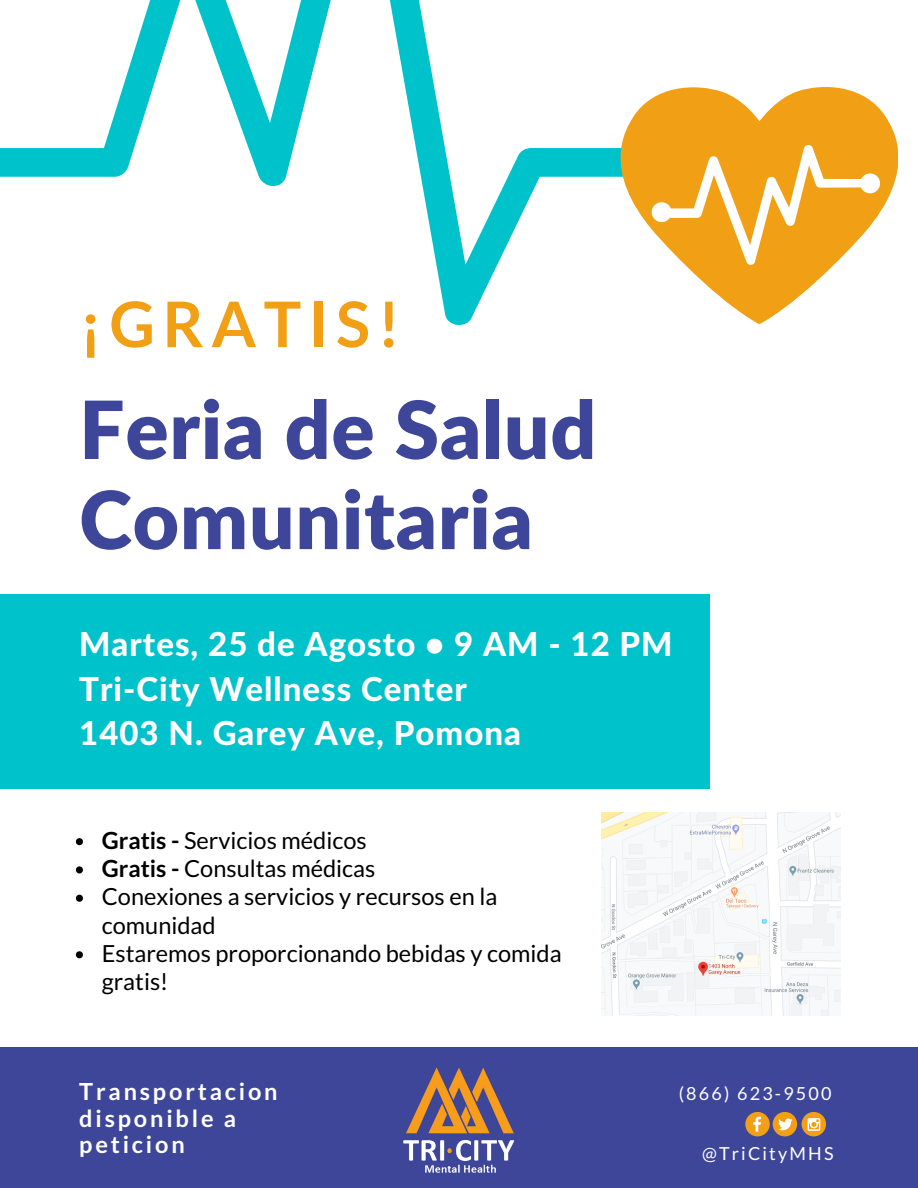
<style>
.page{position:relative;width:918px;height:1188px;background:#fff}
.page>*{position:absolute;margin:0;border:0;box-sizing:border-box;transform-origin:0 0}
.t1{font:900 80.1px/90.2px "Lato Latin";letter-spacing:.01em;color:#3e4699}
.t2{font:700 63px "Lato";letter-spacing:.12em;color:#f19f14}
.t3{font:800 33px/44.2px "Lato Latin";letter-spacing:.03em;color:#fff}
.t4{font:23.55px/28.3px "Lato";color:#000}
.t5{font:700 23.55px/26.5px "Lato";letter-spacing:.12em;color:#fff}
.t6{font:18px "Lato";letter-spacing:.12em;color:#fff}
.s1{font-weight:700}
</style>
<div class="page">
<div style="left:0;top:594px;width:710px;height:195px;background:#00c2cb"></div>
<svg style="left:0;top:0;width:621px;height:325px"></svg>
<svg style="left:621px;top:87px;width:277px;height:237px;fill:#f19f14"></svg>
<svg style="left:652px;top:145px;width:228px;height:120px"></svg>
<div style="left:0;top:1048px;width:918px;height:140px;background:#3e4699"></div>
<img style="left:602px;top:813px;width:238px;height:202px">
<svg style="left:745px;top:1112px;width:25px;height:24px"></svg>
<div style="left:802px;top:1112px;width:24px;height:24px;background:#f19f14;border-radius:50%"></div>
<svg style="left:808px;top:1118px;width:12px;height:13px"></svg>
<div style="left:773px;top:1112px;width:24px;height:24px;background:#f19f14;border-radius:50%"></div>
<svg style="left:778px;top:1119px;width:15px;height:11px"></svg>
<img style="left:403px;top:1067px;width:111px;height:106px">
<svg style="left:76px;top:838px;width:7px;height:7px"></svg>
<svg style="left:76px;top:866px;width:7px;height:7px"></svg>
<svg style="left:76px;top:895px;width:7px;height:7px"></svg>
<svg style="left:76px;top:951px;width:7px;height:7px"></svg>
<h2 class="t2" style="left:79px;top:285px;width:322px">¡GRATIS!</h2>
<h1 class="t1" style="left:79px;top:389px;width:519px">Feria de Salud<br>Comunitaria</h1>
<h3 class="t3" style="left:79px;top:624px;width:595px">Martes, 25 de Agosto • 9 AM - 12 PM<br>Tri-City Wellness Center<br>1403 N. Garey Ave, Pomona</h3>
<p class="t4" style="left:102px;top:825px;width:461px"><span class="s1">Gratis -</span> Servicios médicos<br><span class="s1">Gratis -</span> Consultas médicas<br>Conexiones a servicios y recursos en la comunidad<br>Estaremos proporcionando bebidas y comida gratis!</p>
<p class="t5" style="left:79px;top:1078px;width:200px">Transportacion</p>
<p class="t6" style="left:679px;top:1082px;width:154px">(866) 623-9500</p>
<p class="t5" style="left:79px;top:1104px;width:158px">disponible a peticion</p>
<p class="t6" style="left:702px;top:1142px;width:133px">@TriCityMHS</p>
</div>
